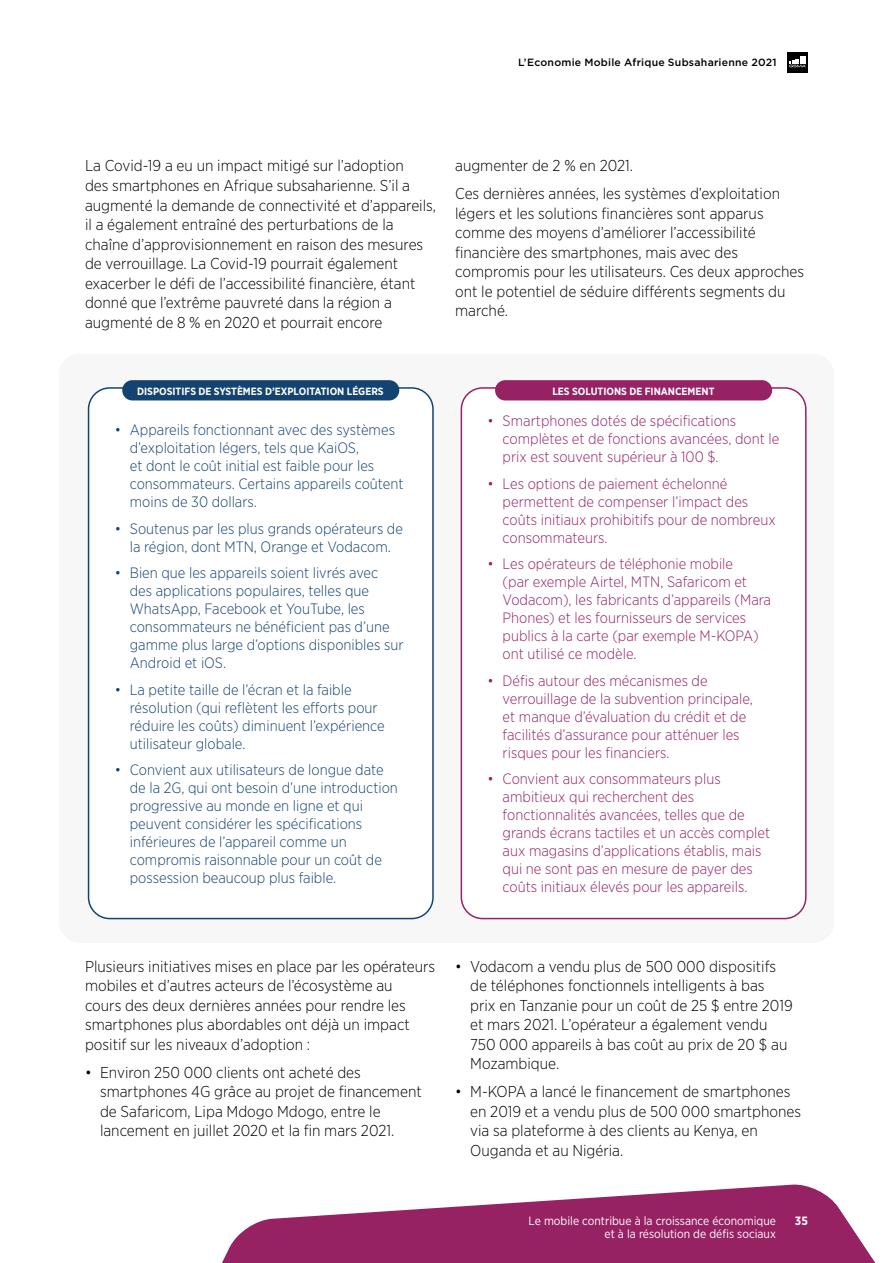
<style>
.page{position:relative;width:893px;height:1263px;background:#fff}
.page>*{position:absolute;margin:0;border:0;box-sizing:border-box;transform-origin:0 0}
.t1{font:300 15.75px/19.5px "Gotham Narrow";color:#000}
.t2{font:300 15px/18px "Gotham Narrow";color:#962163}
.t3{font:300 15px/18px "Gotham Narrow";color:#144372}
.t4{font:12px/13.5px "Gotham Narrow";color:#fff;text-align:right}
.t5{font:700 12px "Gotham Narrow";color:#fff}
.t6{font:700 10.5px "Gotham Narrow";color:#fff}
.t7{font:500 10.5px "Gotham";letter-spacing:.025em;color:#000}
</style>
<div class="page">
<svg style="left:222px;top:1184px;width:654px;height:79px;fill:#962163"></svg>
<svg style="left:787px;top:52px;width:21px;height:21px"></svg>
<svg style="left:789px;top:59px;width:17px;height:8px"></svg>
<div style="left:800px;top:56px;width:6px;height:7px;background:#fff"></div>
<div style="left:59px;top:354px;width:775px;height:589px;background:#f7f7f8;border-radius:21px"></div>
<div style="left:89px;top:388px;width:344px;height:530px;background:#fff;border-radius:21px"></div>
<div style="left:88px;top:387px;width:346px;height:532px;border:2px solid #144372;border-radius:21px"></div>
<div style="left:461px;top:388px;width:345px;height:530px;background:#fff;border-radius:21px"></div>
<div style="left:461px;top:387px;width:345px;height:532px;border:2px solid #962163;border-radius:21px"></div>
<div style="left:122px;top:380px;width:277px;height:20px;background:#144372;border-radius:10px"></div>
<div style="left:495px;top:380px;width:277px;height:20px;background:#962163;border-radius:10px"></div>
<p class="t7" style="left:518px;top:56px;width:260px">L’Economie Mobile Afrique Subsaharienne 2021</p>
<p class="t1" style="left:85px;top:156px;width:353px">La Covid-19 a eu un impact mitigé sur l’adoption<br>des smartphones en Afrique subsaharienne. S’il a augmenté la demande de connectivité et d’appareils, il a également entraîné des perturbations de la chaîne d’approvisionnement en raison des mesures de verrouillage. La Covid-19 pourrait également exacerber le défi de l’accessibilité financière, étant donné que l’extrême pauvreté dans la région a augmenté de 8 % en 2020 et pourrait encore</p>
<p class="t1" style="left:455px;top:152px;width:326px;line-height:28px">augmenter de 2 % en 2021.<br>Ces dernières années, les systèmes d’exploitation</p>
<p class="t1" style="left:455px;top:204px;width:350px">légers et les solutions financières sont apparus comme des moyens d’améliorer l’accessibilité financière des smartphones, mais avec des compromis pour les utilisateurs. Ces deux approches ont le potentiel de séduire différents segments du marché.</p>
<p class="t6" style="left:137px;top:385px;width:248px">DISPOSITIFS DE SYSTÈMES D’EXPLOITATION LÉGERS</p>
<p class="t6" style="left:552px;top:385px;width:164px">LES SOLUTIONS DE FINANCEMENT</p>
<p class="t3" style="left:130px;top:421px;width:275px;text-indent:-15px">• Appareils fonctionnant avec des systèmes d’exploitation légers, tels que KaiOS,<br>et dont le coût initial est faible pour les consommateurs. Certains appareils coûtent moins de 30 dollars.</p>
<p class="t3" style="left:115px;top:520px;width:290px;text-align:center">• Soutenus par les plus grands opérateurs de la région, dont MTN, Orange et Vodacom.</p>
<p class="t3" style="left:130px;top:564px;width:275px;text-indent:-15px">• Bien que les appareils soient livrés avec des applications populaires, telles que WhatsApp, Facebook et YouTube, les consommateurs ne bénéficient pas d’une gamme plus large d’options disponibles sur Android et iOS.</p>
<p class="t3" style="left:130px;top:681px;width:256px;text-indent:-15px">• La petite taille de l’écran et la faible résolution (qui reflètent les efforts pour réduire les coûts) diminuent l’expérience utilisateur globale.</p>
<p class="t3" style="left:130px;top:761px;width:270px;text-indent:-15px">• Convient aux utilisateurs de longue date de la 2G, qui ont besoin d’une introduction progressive au monde en ligne et qui peuvent considérer les spécifications inférieures de l’appareil comme un compromis raisonnable pour un coût de possession beaucoup plus faible.</p>
<p class="t2" style="left:503px;top:412px;width:278px;text-indent:-15px">• Smartphones dotés de spécifications complètes et de fonctions avancées, dont le prix est souvent supérieur à 100 $.</p>
<p class="t2" style="left:503px;top:475px;width:275px;text-indent:-15px">• Les options de paiement échelonné permettent de compenser l’impact des coûts initiaux prohibitifs pour de nombreux consommateurs.</p>
<p class="t2" style="left:503px;top:555px;width:270px;text-indent:-15px">• Les opérateurs de téléphonie mobile<br>(par exemple Airtel, MTN, Safaricom et Vodacom), les fabricants d’appareils (Mara Phones) et les fournisseurs de services publics à la carte (par exemple M-KOPA) ont utilisé ce modèle.</p>
<p class="t2" style="left:503px;top:672px;width:252px;text-indent:-15px">• Défis autour des mécanismes de verrouillage de la subvention principale, et manque d’évaluation du crédit et de facilités d’assurance pour atténuer les risques pour les financiers.</p>
<p class="t2" style="left:503px;top:770px;width:269px;text-indent:-15px">• Convient aux consommateurs plus ambitieux qui recherchent des fonctionnalités avancées, telles que de grands écrans tactiles et un accès complet aux magasins d’applications établis, mais qui ne sont pas en mesure de payer des coûts initiaux élevés pour les appareils.</p>
<p class="t1" style="left:85px;top:957px;width:352px">Plusieurs initiatives mises en place par les opérateurs mobiles et d’autres acteurs de l’écosystème au<br>cours des deux dernières années pour rendre les smartphones plus abordables ont déjà un impact positif sur les niveaux d’adoption :</p>
<p class="t1" style="left:100px;top:1063px;width:323px;text-indent:-15px">• Environ 250 000 clients ont acheté des smartphones 4G grâce au projet de financement de Safaricom, Lipa Mdogo Mdogo, entre le lancement en juillet 2020 et la fin mars 2021.</p>
<p class="t1" style="left:470px;top:957px;width:324px;text-indent:-15px">• Vodacom a vendu plus de 500 000 dispositifs de téléphones fonctionnels intelligents à bas prix en Tanzanie pour un coût de 25 $ entre 2019 et mars 2021. L’opérateur a également vendu 750 000 appareils à bas coût au prix de 20 $ au Mozambique.</p>
<p class="t1" style="left:470px;top:1082px;width:332px;text-indent:-15px">• M-KOPA a lancé le financement de smartphones en 2019 et a vendu plus de 500 000 smartphones via sa plateforme à des clients au Kenya, en Ouganda et au Nigéria.</p>
<p class="t4" style="left:529px;top:1214px;width:249px">Le mobile contribue à la croissance économique et à la résolution de défis sociaux</p>
<p class="t5" style="left:795px;top:1214px;width:14px">35</p>
</div>
